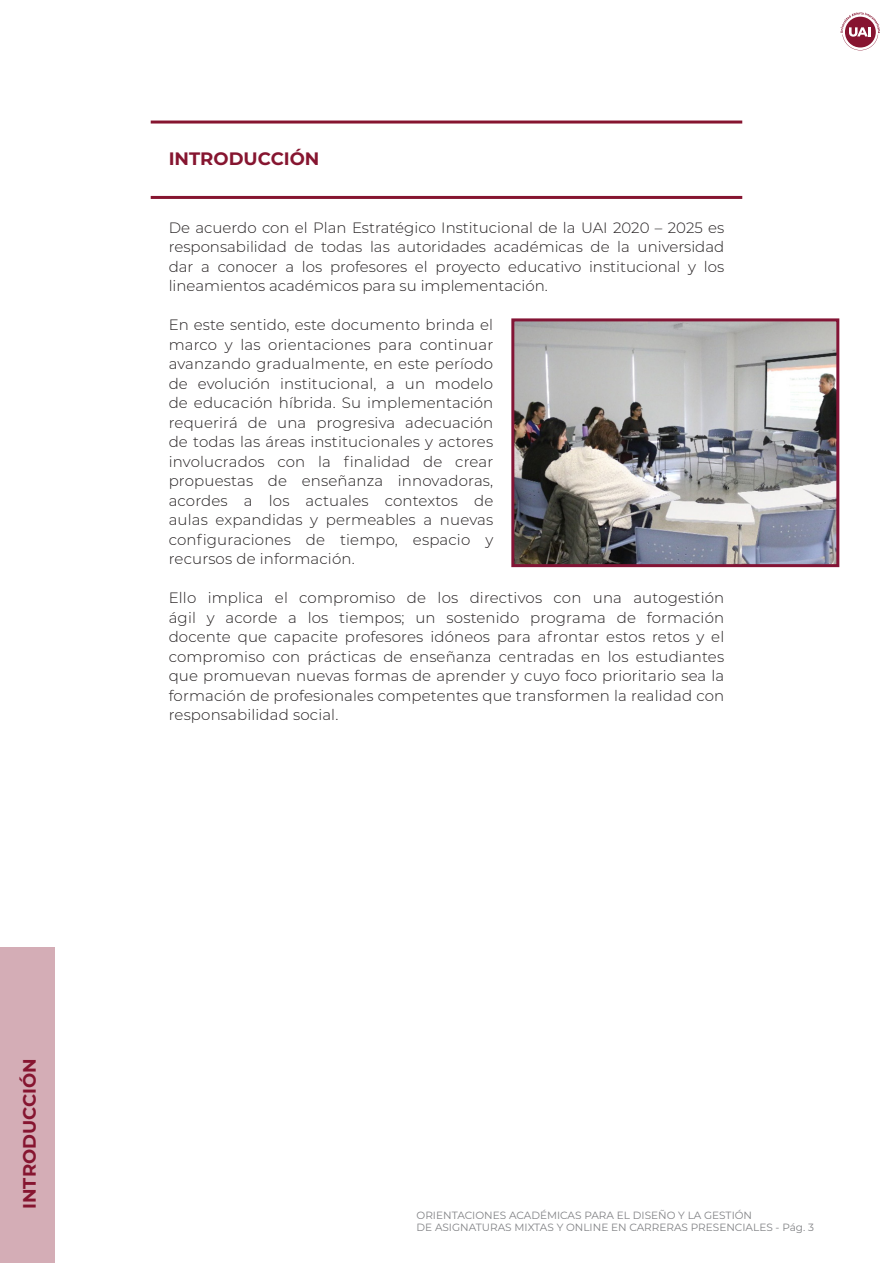
<style>
.page{position:relative;width:893px;height:1263px;background:#fff}
.page>*{position:absolute;margin:0;border:0;box-sizing:border-box;transform-origin:0 0}
.t1{font:700 18px "Montserrat";color:#861530}
.t2{font:300 15px/19.5px "Montserrat";letter-spacing:.01em;color:#231f20;text-align:justify}
.t3{font:10.5px/12px "Montserrat";color:#818285}
</style>
<div class="page">
<svg style="left:840px;top:12px;width:40px;height:38px"></svg>
<div style="left:0;top:948px;width:54px;height:315px;background:#d4adb6"></div>
<img style="left:515px;top:322px;width:320px;height:241px">
<div style="left:511px;top:318px;width:328px;height:249px;border:3px solid #831435"></div>
<hr style="left:151px;top:121px;width:591px;height:3px;background:#861530">
<hr style="left:151px;top:196px;width:591px;height:3px;background:#861530">
<p class="t1" style="left:169px;top:145px;width:152px">INTRODUCCIÓN</p>
<p class="t2" style="left:169px;top:217px;width:557px">De acuerdo con el Plan Estratégico Institucional de la UAI 2020 – 2025 es responsabilidad de todas las autoridades académicas de la universidad dar a conocer a los profesores el proyecto educativo institucional y los lineamientos académicos para su implementación.</p>
<p class="t2" style="left:169px;top:315px;width:326px">En este sentido, este documento brinda el marco y las orientaciones para continuar avanzando gradualmente, en este período de evolución institucional, a un modelo de educación híbrida. Su implementación requerirá de una progresiva adecuación de todas las áreas institucionales y actores involucrados con la finalidad de crear propuestas de enseñanza innovadoras, acordes a los actuales contextos de aulas expandidas y permeables a nuevas configuraciones de tiempo, espacio y recursos de información.</p>
<p class="t2" style="left:169px;top:588px;width:557px">Ello implica el compromiso de los directivos con una autogestión ágil y acorde a los tiempos; un sostenido programa de formación docente que capacite profesores idóneos para afrontar estos retos y el compromiso con prácticas de enseñanza centradas en los estudiantes que promuevan nuevas formas de aprender y cuyo foco prioritario sea la formación de profesionales competentes que transformen la realidad con responsabilidad social.</p>
<p class="t1" style="left:16px;top:1209px;width:152px;rotate:-90deg">INTRODUCCIÓN</p>
<p class="t3" style="left:417px;top:1209px;width:399px">ORIENTACIONES ACADÉMICAS PARA EL DISEÑO Y LA GESTIÓN<br>DE ASIGNATURAS MIXTAS Y ONLINE EN CARRERAS PRESENCIALES - Pág. 3</p>
</div>
